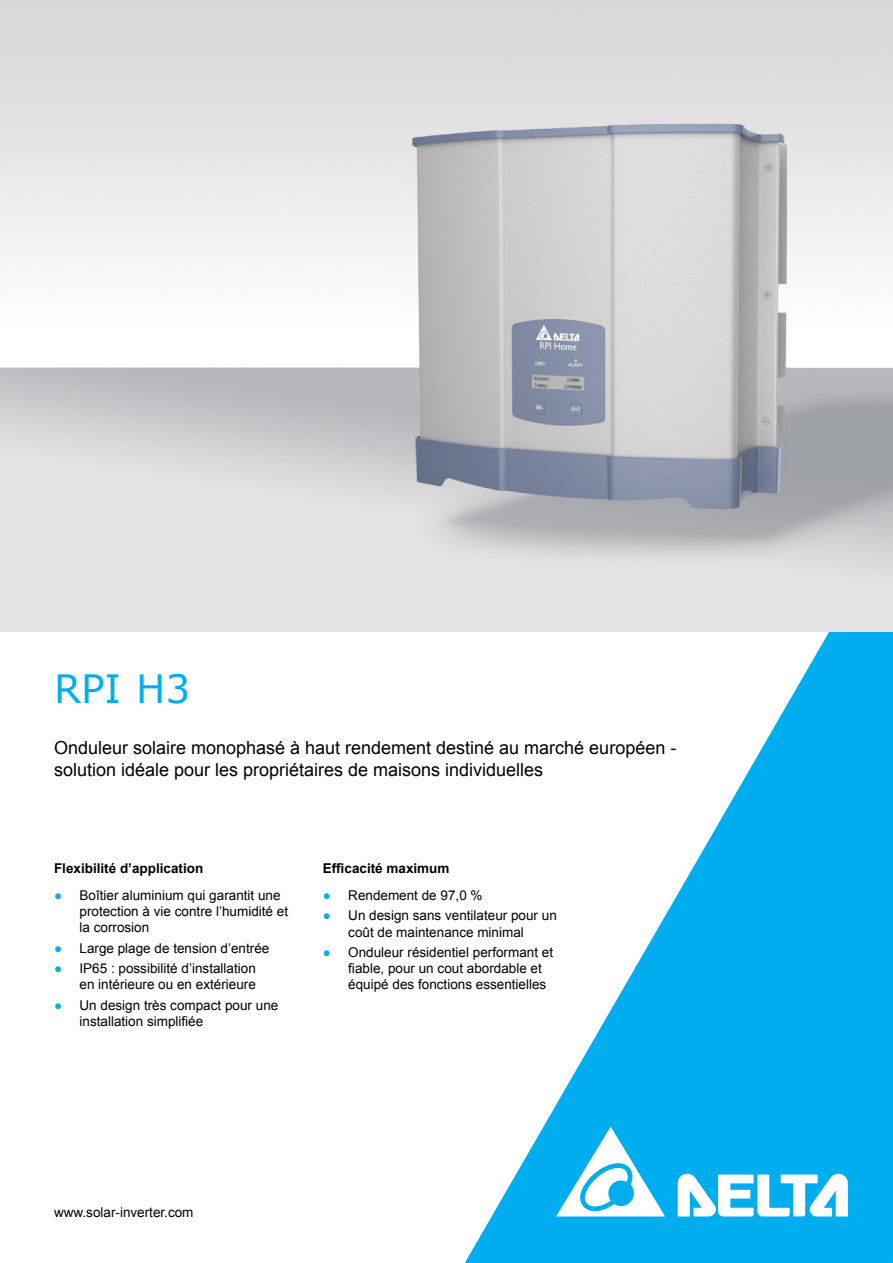
<style>
.page{position:relative;width:893px;height:1263px;background:#fff}
.page>*{position:absolute;margin:0;border:0;box-sizing:border-box;transform-origin:0 0}
.t1{font:39px "Verdana";color:#00aeef}
.t2{font:18px/21.6px "Arial";color:#000}
.t3{font:13.5px/16.2px "Arial";color:#000}
.t4{font:700 13.5px "Arial";color:#000}
.s1{color:#00aeef}
</style>
<div class="page">
<svg style="left:465px;top:631px;width:428px;height:632px;fill:#00aeef"></svg>
<svg style="left:678px;top:1174px;width:170px;height:42px"></svg>
<svg style="left:556px;top:1126px;width:109px;height:90px"></svg>
<img style="left:0;top:0;width:893px;height:631px">
<h1 class="t1" style="left:54px;top:662px;width:138px">RPI H3</h1>
<h2 class="t2" style="left:54px;top:737px;width:624px">Onduleur solaire monophasé à haut rendement destiné au marché européen - solution idéale pour les propriétaires de maisons individuelles</h2>
<p class="t4" style="left:54px;top:859px;width:151px">Flexibilité d’application</p>
<p class="t3" style="left:80px;top:887px;width:210px;text-indent:-26px"><span class="s1">●</span> Boîtier aluminium qui garantit une protection à vie contre l’humidité et la corrosion</p>
<p class="t3" style="left:54px;top:940px;width:217px"><span class="s1">●</span> Large plage de tension d’entrée</p>
<p class="t3" style="left:54px;top:960px;width:203px;text-align:right"><span class="s1">●</span> IP65 : possibilité d’installation en intérieure ou en extérieure</p>
<p class="t3" style="left:80px;top:997px;width:200px;text-indent:-26px"><span class="s1">●</span> Un design très compact pour une installation simplifiée</p>
<p class="t4" style="left:323px;top:859px;width:128px">Efficacité maximum</p>
<p class="t3" style="left:323px;top:887px;width:161px"><span class="s1">●</span> Rendement de 97,0 %</p>
<p class="t3" style="left:323px;top:907px;width:236px;text-align:center"><span class="s1">●</span> Un design sans ventilateur pour un coût de maintenance minimal</p>
<p class="t3" style="left:348px;top:944px;width:206px;text-indent:-26px"><span class="s1">●</span> Onduleur résidentiel performant et fiable, pour un cout abordable et équipé des fonctions essentielles</p>
<p class="t3" style="left:54px;top:1204px;width:141px">www.solar-inverter.com</p>
</div>
